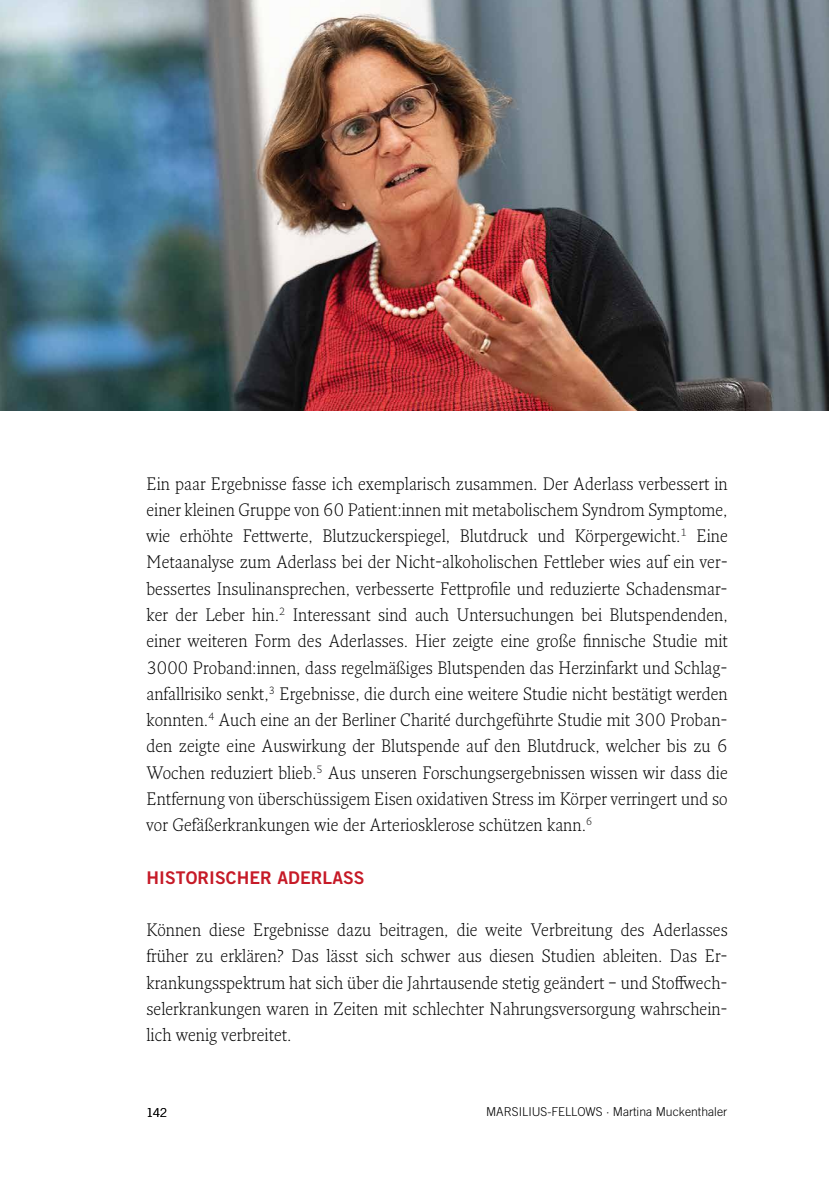
<style>
.page{position:relative;width:829px;height:1191px;background:#fff}
.page>*{position:absolute;margin:0;border:0;box-sizing:border-box;transform-origin:0 0}
.t1{font:300 17.5px/26.2px "Fresco Pro";letter-spacing:.005em;color:#000;text-align:justify}
.t2{font:17.5px "Trade Gothic LT Pro Bd 2";letter-spacing:.005em;color:#c61a27}
.t3{font:300 12.25px "Trade Gothic LT Pro";color:#000}
</style>
<div class="page">
<img style="left:0;top:0;width:828px;height:411px">
<p class="t1" style="left:146px;top:470px;width:582px">Ein paar Ergebnisse fasse ich exemplarisch zusammen. Der Aderlass verbessert in einer kleinen Gruppe von 60 Patient:innen mit metabolischem Syndrom Symptome, wie erhöhte Fettwerte, Blutzuckerspiegel, Blutdruck und Körpergewicht.<sup>1</sup> Eine Metaanalyse zum Aderlass bei der Nicht-alkoholischen Fettleber wies auf ein ver&shy;bessertes Insulinansprechen, verbesserte Fettprofile und reduzierte Schadensmar&shy;ker der Leber hin.<sup>2</sup> Interessant sind auch Untersuchungen bei Blutspendenden, einer weiteren Form des Aderlasses. Hier zeigte eine große finnische Studie mit 3000 Proband:innen, dass regelmäßiges Blutspenden das Herzinfarkt und Schlag&shy;anfallrisiko senkt,<sup>3</sup> Ergebnisse, die durch eine weitere Studie nicht bestätigt werden konnten.<sup>4</sup> Auch eine an der Berliner Charité durchgeführte Studie mit 300 Proban&shy;den zeigte eine Auswirkung der Blutspende auf den Blutdruck, welcher bis zu 6<br>Wochen reduziert blieb.<sup>5</sup> Aus unseren Forschungsergebnissen wissen wir dass die Entfernung von überschüssigem Eisen oxidativen Stress im Körper verringert und so vor Gefäßerkrankungen wie der Arteriosklerose schützen kann.<sup>6</sup></p>
<p class="t2" style="left:146px;top:866px;width:220px">HISTORISCHER ADERLASS</p>
<p class="t1" style="left:146px;top:916px;width:582px;text-align:left">Können diese Ergebnisse dazu beitragen, die weite Verbreitung des Aderlasses früher zu erklären? Das lässt sich schwer aus diesen Studien ableiten. Das Er&shy;krankungsspektrum hat sich über die Jahrtausende stetig geändert – und Stoffwech&shy;selerkrankungen waren in Zeiten mit schlechter Nahrungsversorgung wahrschein&shy;lich wenig verbreitet.</p>
<p class="t3" style="left:146px;top:1105px;width:22px">142</p>
<p class="t3" style="left:486px;top:1104px;width:242px">MARSILIUS-FELLOWS · Martina Muckenthaler</p>
</div>
